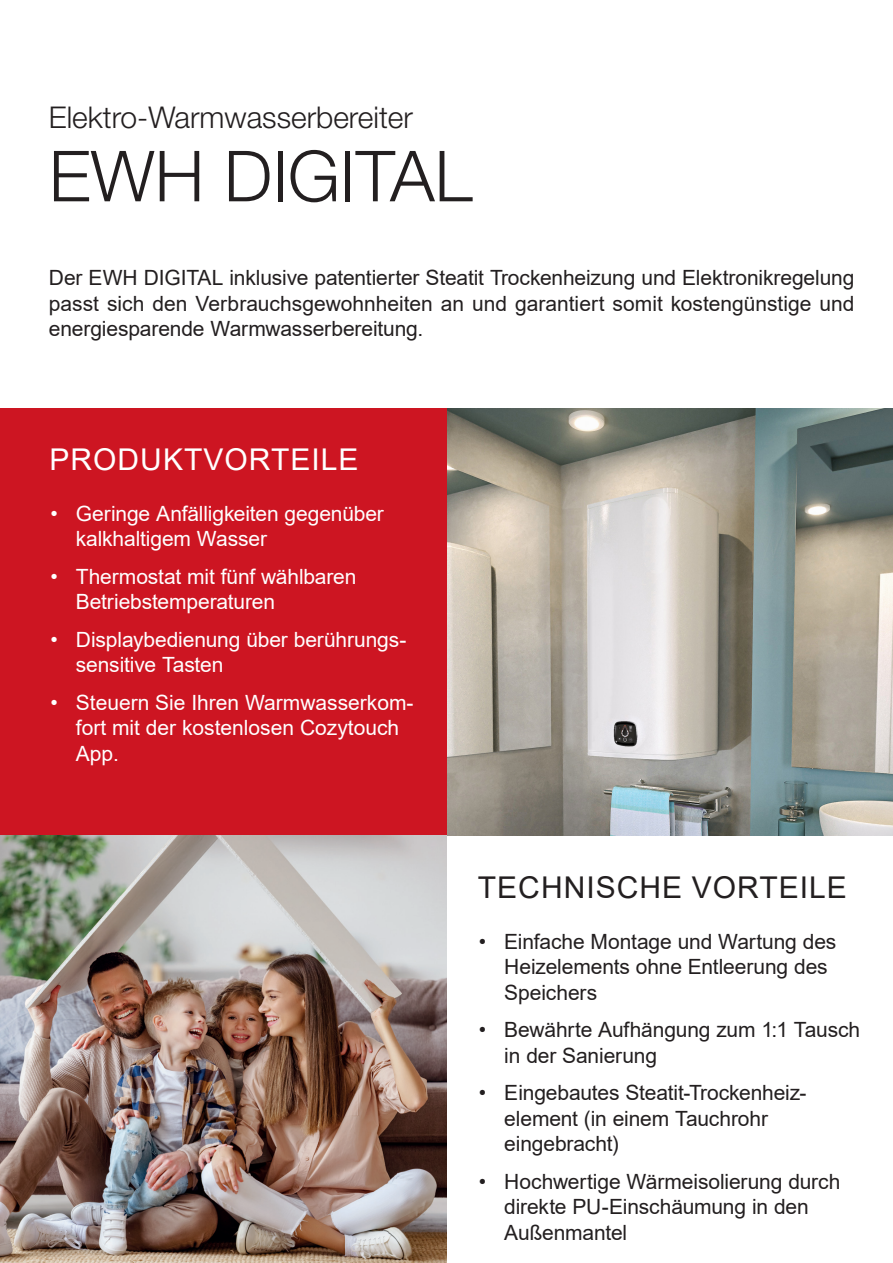
<style>
.page{position:relative;width:893px;height:1263px;background:#fff}
.page>*{position:absolute;margin:0;border:0;box-sizing:border-box;transform-origin:0 0}
.t1{font:300 70.5px "Helvetica Neue LT Std";color:#231f20}
.t2{font:300 30px "Helvetica Neue LT Std";color:#231f20}
.t3{font:30px "Arial";letter-spacing:.035em;color:#231f20}
.t4{font:30px "Arial";letter-spacing:.035em;color:#fff}
.t5{font:21px/25.5px "Arial";letter-spacing:-.005em;color:#231f20}
.t6{font:21px/25.5px "Arial";letter-spacing:-.005em;color:#fff}
</style>
<div class="page">
<img style="left:446px;top:408px;width:447px;height:428px">
<div style="left:0;top:408px;width:446px;height:428px;background:#cd1522"></div>
<img style="left:0;top:836px;width:446px;height:427px">
<p class="t2" style="left:49px;top:99px;width:365px">Elektro-Warmwasserbereiter</p>
<p class="t1" style="left:49px;top:133px;width:425px">EWH DIGITAL</p>
<p class="t5" style="left:49px;top:265px;width:807px;text-align:justify">Der EWH DIGITAL inklusive patentierter Steatit Trockenheizung und Elektronikregelung passt sich den Verbrauchsgewohnheiten an und garantiert somit kostengünstige und energiesparende Warmwasserbereitung.</p>
<p class="t4" style="left:49px;top:438px;width:311px">PRODUKTVORTEILE</p>
<p class="t6" style="left:76px;top:500px;width:310px;text-indent:-26px">• Geringe Anfälligkeiten gegenüber kalkhaltigem Wasser</p>
<p class="t6" style="left:76px;top:563px;width:282px;text-indent:-26px">• Thermostat mit fünf wählbaren<br>Betriebstemperaturen</p>
<p class="t6" style="left:76px;top:626px;width:332px;text-indent:-26px">• Displaybedienung über berührungs&shy;sensitive Tasten</p>
<p class="t6" style="left:76px;top:689px;width:339px;text-indent:-26px">• Steuern Sie Ihren Warmwasserkom&shy;fort mit der kostenlosen Cozytouch<br>App.</p>
<p class="t3" style="left:478px;top:867px;width:371px">TECHNISCHE VORTEILE</p>
<p class="t5" style="left:504px;top:928px;width:334px;text-indent:-26px">• Einfache Montage und Wartung des<br>Heizelements ohne Entleerung des<br>Speichers</p>
<p class="t5" style="left:504px;top:1017px;width:357px;text-indent:-26px">• Bewährte Aufhängung zum 1:1 Tausch in der Sanierung</p>
<p class="t5" style="left:504px;top:1080px;width:304px;text-indent:-26px">• Eingebautes Steatit-Trockenheiz&shy;element (in einem Tauchrohr eingebracht)</p>
<p class="t5" style="left:504px;top:1168px;width:338px;text-indent:-26px">• Hochwertige Wärmeisolierung durch direkte PU-Einschäumung in den<br>Außenmantel</p>
</div>
